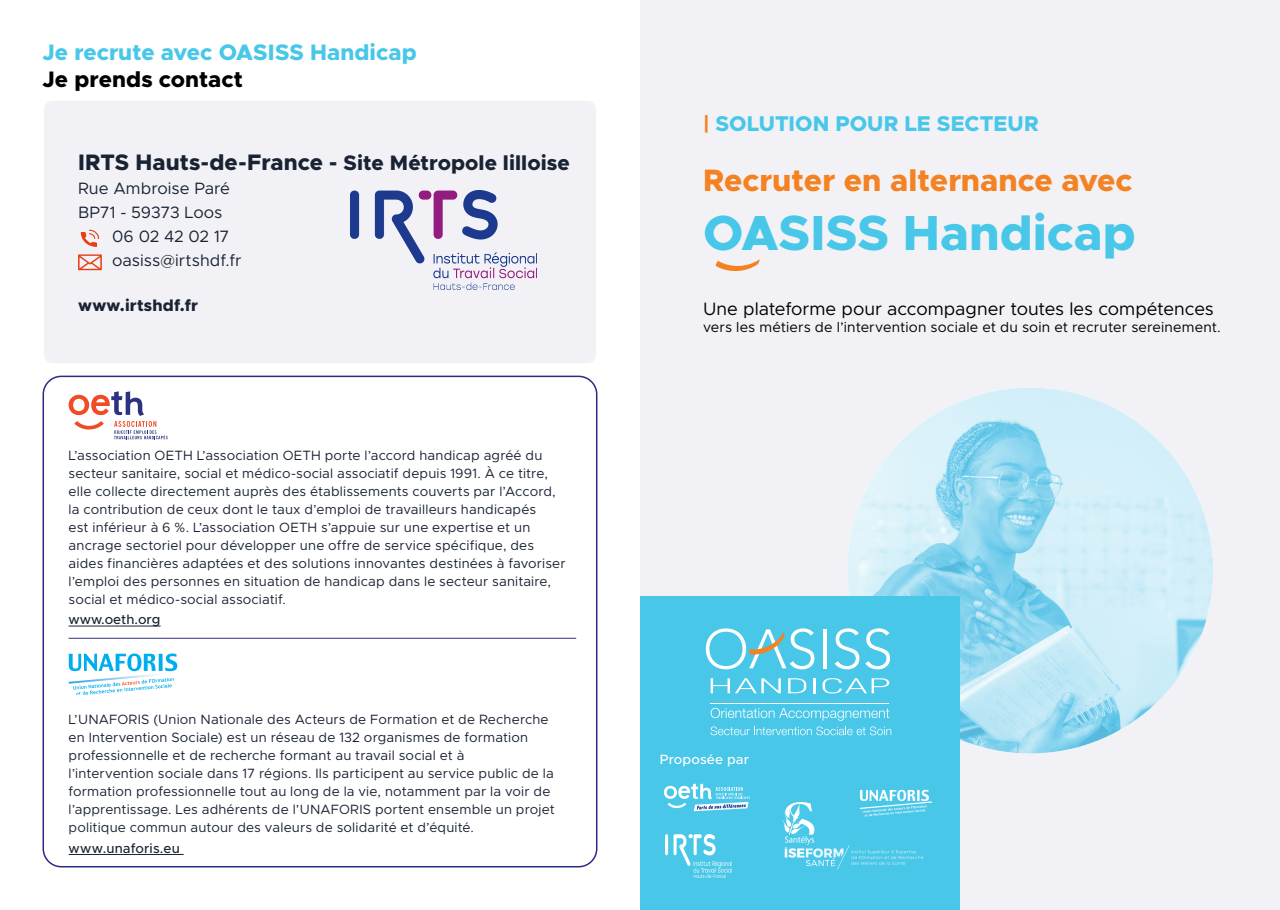
<style>
.page{position:relative;width:1280px;height:910px;background:#fff}
.page>*{position:absolute;margin:0;border:0;box-sizing:border-box;transform-origin:0 0}
.titre{font:800 49.5px "Metropolis";color:#48c7e9}
.titre-2{font:800 31.05px "Metropolis";letter-spacing:-.005em;color:#f58222}
.titre-3{font:800 22.5px "Metropolis";color:#48c7e9}
.titre-4{font:800 22.5px "Metropolis";letter-spacing:.005em;color:#000001}
.t1{font:800 21.45px "Metropolis";letter-spacing:.005em;color:#48c7e9}
.texte{font:800 21px "Metropolis";letter-spacing:.005em;color:#1a2334}
.Titre_lv3{font:18px "Metropolis";color:#000001}
.texte-2{font:16.5px "Metropolis";color:#1a2334}
.texte-3{font:800 16.5px "Metropolis";letter-spacing:.01em;color:#1a2334}
.Titre_lv3-2{font:14.25px "Metropolis";letter-spacing:.01em;color:#000001}
.Corps{font:13.5px/18px "Metropolis";letter-spacing:.015em;color:#1a2334}
.texte-4{font:13.5px/18px "Metropolis";letter-spacing:.015em;color:#1a2334}
.texte-5{font:500 13.5px "Metropolis";letter-spacing:.015em;color:#1a2334}
.bold{font:500 13.5px "Metropolis";color:#1a2334}
.t2{font:500 13.5px "Metropolis";letter-spacing:.01em;color:#fff}
.s1{font-size:22.5px}
.s2{color:#f58222}
</style>
<div class="page">
<div style="left:640px;top:0;width:640px;height:910px;background:#f2f2f6"></div>
<div style="left:43px;top:376px;width:554px;height:491px;border:2px solid #2a2a86;border-radius:18px"></div>
<img style="left:847px;top:388px;width:366px;height:365px;border-radius:183px">
<div style="left:640px;top:597px;width:320px;height:313px;background:#48c7e9"></div>
<svg style="left:711px;top:678px;width:70px;height:15px"></svg>
<svg style="left:788px;top:678px;width:18px;height:15px"></svg>
<hr style="left:813px;top:678px;width:3px;height:15px;background:#fff">
<svg style="left:822px;top:678px;width:67px;height:15px"></svg>
<hr style="left:823px;top:629px;width:3px;height:39px;background:#fff">
<svg style="left:835px;top:628px;width:24px;height:41px"></svg>
<svg style="left:865px;top:628px;width:25px;height:41px"></svg>
<svg style="left:706px;top:628px;width:108px;height:41px"></svg>
<hr style="left:711px;top:703px;width:178px;height:1px;background:#fff">
<svg style="left:710px;top:708px;width:181px;height:27px"></svg>
<svg style="left:715px;top:259px;width:45px;height:13px"></svg>
<hr style="left:69px;top:626px;width:92px;height:1px;background:#1a2334">
<hr style="left:69px;top:854px;width:115px;height:1px;background:#1a2334">
<svg style="left:69px;top:391px;width:99px;height:48px"></svg>
<hr style="left:69px;top:638px;width:507px;height:1px;background:#2e3180">
<img style="left:69px;top:653px;width:108px;height:18px">
<img style="left:80px;top:684px;width:26px;height:4px">
<img style="left:107px;top:684px;width:30px;height:3px">
<img style="left:84px;top:689px;width:31px;height:5px">
<svg style="left:117px;top:689px;width:5px;height:3px"></svg>
<img style="left:142px;top:685px;width:21px;height:5px">
<svg style="left:163px;top:684px;width:9px;height:4px"></svg>
<img style="left:69px;top:674px;width:105px;height:10px">
<div style="left:44px;top:101px;width:552px;height:262px;background:#f2f2f6;border-radius:9px"></div>
<img style="left:351px;top:190px;width:184px;height:100px">
<svg style="left:78px;top:254px;width:24px;height:16px"></svg>
<svg style="left:81px;top:230px;width:18px;height:17px"></svg>
<svg style="left:664px;top:784px;width:86px;height:27px"></svg>
<svg style="left:860px;top:790px;width:72px;height:27px"></svg>
<img style="left:782px;top:802px;width:33px;height:31px">
<img style="left:665px;top:835px;width:67px;height:42px">
<img style="left:784px;top:833px;width:140px;height:37px">
<p class="titre-3" style="left:43px;top:38px;width:376px">Je recrute avec OASISS Handicap</p>
<p class="titre-4" style="left:43px;top:65px;width:202px">Je prends contact</p>
<p class="texte" style="left:78px;top:150px;width:493px"><span class="s1">IRTS Hauts-de-France -</span> Site Métropole lilloise</p>
<p class="texte-2" style="left:78px;top:178px;width:154px">Rue Ambroise Paré</p>
<p class="texte-2" style="left:78px;top:202px;width:146px">BP71 - 59373 Loos</p>
<p class="texte-2" style="left:112px;top:226px;width:119px">06 02 42 02 17</p>
<p class="texte-2" style="left:112px;top:250px;width:131px">oasiss@irtshdf.fr</p>
<p class="texte-3" style="left:78px;top:295px;width:121px">www.irtshdf.fr</p>
<p class="Corps" style="left:69px;top:446px;width:498px">L’association OETH L’association OETH porte l’accord handicap agréé du secteur sanitaire, social et médico-social associatif depuis 1991. À ce titre, elle collecte directement auprès des établissements couverts par l’Accord, la contribution de ceux dont le taux d’emploi de travailleurs handicapés<br>est inférieur à 6 %. L’association OETH s’appuie sur une expertise et un ancrage sectoriel pour développer une offre de service spécifique, des aides financières adaptées et des solutions innovantes destinées à favoriser l’emploi des personnes en situation de handicap dans le secteur sanitaire, social et médico-social associatif.</p>
<p class="bold" style="left:69px;top:611px;width:93px">www.oeth.org</p>
<p class="texte-4" style="left:69px;top:710px;width:482px">L’UNAFORIS (Union Nationale des Acteurs de Formation et de Recherche en Intervention Sociale) est un réseau de 132 organismes de formation professionnelle et de recherche formant au travail social et à</p>
<p class="texte-4" style="left:69px;top:764px;width:488px">l’intervention sociale dans 17 régions. Ils participent au service public de la formation professionnelle tout au long de la vie, notamment par la voir de l’apprentissage. Les adhérents de l’UNAFORIS portent ensemble un projet politique commun autour des valeurs de solidarité et d’équité.</p>
<p class="texte-5" style="left:69px;top:839px;width:113px">www.unaforis.eu</p>
<p class="t1" style="left:703px;top:109px;width:337px"><span class="s2">|</span> SOLUTION POUR LE SECTEUR</p>
<p class="titre-2" style="left:703px;top:160px;width:431px">Recruter en alternance avec</p>
<p class="titre" style="left:703px;top:201px;width:434px">OASISS Handicap</p>
<p class="Titre_lv3" style="left:703px;top:297px;width:512px">Une plateforme pour accompagner toutes les compétences</p>
<p class="Titre_lv3-2" style="left:703px;top:318px;width:519px">vers les métiers de l’intervention sociale et du soin et recruter sereinement.</p>
<p class="t2" style="left:660px;top:751px;width:91px">Proposée par</p>
</div>
